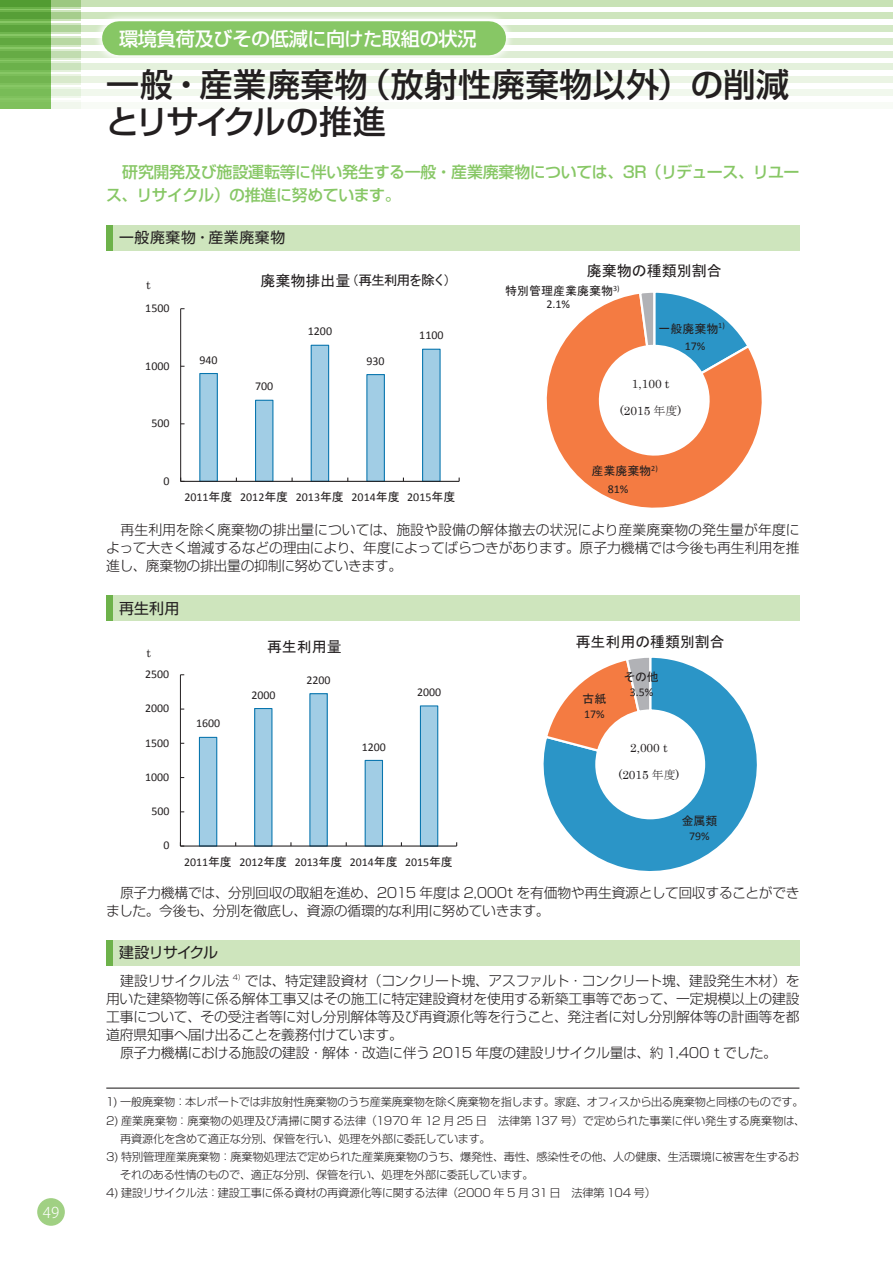
<style>
.page{position:relative;width:893px;height:1263px;background:#fff}
.page>*{position:absolute;margin:0;border:0;box-sizing:border-box;transform-origin:0 0}
.t1{font:500 33px/37.2px "Shin Go Pro";letter-spacing:.015em;color:#231f20}
.t2{font:500 19.2px "Shin Go Pro";letter-spacing:-.015em;color:#fff}
.t3{font:500 15.9px/23.4px "Shin Go Pro";letter-spacing:-.025em;color:#87c765}
.t4{font:15px "MS P Gothic";color:#231f20}
.t5{font:14.85px "Shin Go Pro";letter-spacing:.03em;color:#231f20}
.t6{font:14.85px "MS P Gothic";color:#231f20}
.t7{font:14.85px "Shin Go Pro";letter-spacing:-.055em;color:#231f20}
.t8{font:300 14.85px "Koz Go Std";color:#fff}
.t9{font:300 13.8px/18.1px "Shin Go Pro";letter-spacing:-.02em;color:#231f20}
.t10{font:13.8px "MS Gothic";letter-spacing:-.09em;color:#231f20}
.t11{font:12px "Calibri";color:#231f20}
.t12{font:12px "MS P Gothic";color:#231f20}
.t13{font:12px "Century";color:#231f20}
.t14{font:11.85px "Calibri";color:#231f20}
.t15{font:11.85px "Century";color:#231f20}
.t16{font:11.85px "MS P Gothic";color:#231f20}
.t17{font:300 11.1px/18px "Shin Go Pro";letter-spacing:-.015em;color:#231f20}
.s1{font-family:"MS P Gothic"}
.s2{font-family:"MS Mincho"}
</style>
<div class="page">
<div style="left:0;top:0;width:893px;height:6px;background:#c8e2b5"></div>
<div style="left:0;top:13px;width:893px;height:6px;background:#cee5bd"></div>
<div style="left:0;top:26px;width:893px;height:6px;background:#d3e8c5"></div>
<div style="left:0;top:38px;width:893px;height:7px;background:#d9ebcc"></div>
<div style="left:0;top:51px;width:893px;height:6px;background:#deedd4"></div>
<div style="left:0;top:64px;width:893px;height:6px;background:#e4f1dc"></div>
<div style="left:0;top:77px;width:893px;height:6px;background:#ebf4e4"></div>
<div style="left:0;top:102px;width:893px;height:6px;background:#f8fbf6"></div>
<div style="left:0;top:89px;width:893px;height:7px;background:#f1f8ed"></div>
<svg style="left:51px;top:0;width:30px;height:9px"></svg>
<svg style="left:51px;top:11px;width:30px;height:10px"></svg>
<svg style="left:51px;top:49px;width:30px;height:11px"></svg>
<svg style="left:51px;top:62px;width:30px;height:10px"></svg>
<div style="left:0;top:100px;width:81px;height:8px;background:#f1f7ed"></div>
<svg style="left:51px;top:23px;width:30px;height:11px"></svg>
<svg style="left:51px;top:36px;width:30px;height:11px"></svg>
<svg style="left:51px;top:74px;width:30px;height:11px"></svg>
<svg style="left:51px;top:87px;width:30px;height:11px"></svg>
<svg style="left:0;top:0;width:51px;height:108px;background:#6fb34d"></svg>
<svg style="left:92px;top:12px;width:422px;height:52px"></svg>
<div style="left:119px;top:21px;width:370px;height:34px;background:#87c765"></div>
<div style="left:106px;top:225px;width:693px;height:26px;background:#cee5bd"></div>
<div style="left:106px;top:225px;width:7px;height:26px;background:#6db24a"></div>
<div style="left:106px;top:595px;width:693px;height:26px;background:#cee5bd"></div>
<div style="left:106px;top:595px;width:7px;height:26px;background:#6db24a"></div>
<div style="left:106px;top:940px;width:693px;height:25px;background:#cee5bd"></div>
<div style="left:106px;top:940px;width:7px;height:25px;background:#6db24a"></div>
<div style="left:200px;top:373px;width:17px;height:108px;background:#a1cde5"></div>
<div style="left:199px;top:373px;width:19px;height:109px;border:1px solid #0875ae"></div>
<div style="left:256px;top:400px;width:17px;height:81px;background:#a1cde5"></div>
<div style="left:255px;top:400px;width:18px;height:82px;border:1px solid #0875ae"></div>
<div style="left:311px;top:345px;width:18px;height:136px;background:#a1cde5"></div>
<div style="left:311px;top:345px;width:18px;height:137px;border:1px solid #0875ae"></div>
<div style="left:367px;top:375px;width:17px;height:106px;background:#a1cde5"></div>
<div style="left:366px;top:374px;width:19px;height:108px;border:1px solid #0875ae"></div>
<div style="left:423px;top:349px;width:17px;height:132px;background:#a1cde5"></div>
<div style="left:422px;top:349px;width:19px;height:133px;border:1px solid #0875ae"></div>
<hr style="left:180px;top:309px;width:1px;height:172px;background:#231f20">
<hr style="left:181px;top:481px;width:278px;height:1px;background:#231f20">
<svg style="left:546px;top:294px;width:216px;height:214px"></svg>
<svg style="left:638px;top:292px;width:113px;height:84px"></svg>
<div style="left:199px;top:737px;width:18px;height:109px;background:#a1cde5"></div>
<div style="left:199px;top:737px;width:18px;height:109px;border:1px solid #0875ae"></div>
<div style="left:255px;top:708px;width:17px;height:138px;background:#a1cde5"></div>
<div style="left:254px;top:708px;width:18px;height:138px;border:1px solid #0875ae"></div>
<div style="left:310px;top:694px;width:17px;height:152px;background:#a1cde5"></div>
<div style="left:309px;top:693px;width:19px;height:153px;border:1px solid #0875ae"></div>
<div style="left:365px;top:760px;width:17px;height:86px;background:#a1cde5"></div>
<div style="left:365px;top:760px;width:18px;height:86px;border:1px solid #0875ae"></div>
<div style="left:420px;top:706px;width:18px;height:140px;background:#a1cde5"></div>
<div style="left:420px;top:705px;width:18px;height:141px;border:1px solid #0875ae"></div>
<hr style="left:180px;top:675px;width:1px;height:171px;background:#231f20">
<hr style="left:180px;top:845px;width:277px;height:1px;background:#231f20">
<svg style="left:543px;top:657px;width:214px;height:214px"></svg>
<svg style="left:543px;top:657px;width:109px;height:96px"></svg>
<hr style="left:106px;top:1087px;width:693px;height:2px;background:#231f20">
<div style="left:37px;top:1198px;width:28px;height:28px;background:#a0d083;border-radius:50%"></div>
<p class="t8" style="left:43px;top:1203px;width:18px">49</p>
<h2 class="t2" style="left:119px;top:22px;width:359px">環境負荷及びその低減に向けた取組の状況</h2>
<h1 class="t1" style="left:106px;top:62px;width:684px">一般・産業廃棄物（放射性廃棄物以外）の削減とリサイクルの推進</h1>
<p class="t3" style="left:106px;top:158px;width:695px">　研究開発及び施設運転等に伴い発生する一般・産業廃棄物については、3R（リデュース、リユース、リサイクル）の推進に努めています。</p>
<p class="t5" style="left:119px;top:226px;width:168px">一般廃棄物・産業廃棄物</p>
<p class="t13" style="left:146px;top:274px;width:6px">t</p>
<p class="t11" style="left:145px;top:301px;width:26px">1500</p>
<p class="t11" style="left:145px;top:358px;width:26px">1000</p>
<p class="t11" style="left:151px;top:416px;width:20px">500</p>
<p class="t11" style="left:199px;top:352px;width:20px">940</p>
<p class="t4" style="left:260px;top:273px;width:92px">廃棄物排出量</p>
<p class="t10" style="left:345px;top:273px;width:114px">（再生利用を除く）</p>
<p class="t11" style="left:255px;top:379px;width:20px">700</p>
<p class="t11" style="left:308px;top:324px;width:26px">1200</p>
<p class="t11" style="left:367px;top:353px;width:20px">930</p>
<p class="t11" style="left:419px;top:328px;width:26px">1100</p>
<p class="t11" style="left:164px;top:473px;width:8px">0</p>
<p class="t11" style="left:185px;top:490px;width:272px">2011<span class="s1">年度</span> 2012<span class="s1">年度</span> 2013<span class="s1">年度</span> 2014<span class="s1">年度</span> 2015<span class="s1">年度</span></p>
<p class="t4" style="left:587px;top:263px;width:137px">廃棄物の種類別割合</p>
<p class="t12" style="left:505px;top:285px;width:116px">特別管理産業廃棄物<sup>3)</sup></p>
<p class="t11" style="left:546px;top:297px;width:25px">2.1%</p>
<p class="t12" style="left:658px;top:322px;width:68px">一般廃棄物<sup>1)</sup></p>
<p class="t11" style="left:685px;top:338px;width:22px">17%</p>
<p class="t13" style="left:632px;top:373px;width:39px">1,100 t</p>
<p class="t13" style="left:620px;top:400px;width:63px">(2015 <span class="s2">年度</span>)</p>
<p class="t12" style="left:591px;top:465px;width:68px">産業廃棄物<sup>2)</sup></p>
<p class="t11" style="left:608px;top:481px;width:22px">81%</p>
<p class="t9" style="left:106px;top:519px;width:695px;text-align:justify">　再生利用を除く廃棄物の排出量については、施設や設備の解体撤去の状況により産業廃棄物の発生量が年度によって大きく増減するなどの理由により、年度によってばらつきがあります。原子力機構では今後も再生利用を推進し、廃棄物の排出量の抑制に努めていきます。</p>
<p class="t5" style="left:119px;top:596px;width:62px">再生利用</p>
<p class="t15" style="left:146px;top:643px;width:6px">t</p>
<p class="t14" style="left:145px;top:667px;width:25px">2500</p>
<p class="t14" style="left:145px;top:701px;width:25px">2000</p>
<p class="t14" style="left:145px;top:735px;width:25px">1500</p>
<p class="t14" style="left:145px;top:770px;width:25px">1000</p>
<p class="t14" style="left:151px;top:804px;width:20px">500</p>
<p class="t14" style="left:163px;top:838px;width:8px">0</p>
<p class="t14" style="left:196px;top:716px;width:25px">1600</p>
<p class="t6" style="left:267px;top:639px;width:76px">再生利用量</p>
<p class="t14" style="left:251px;top:687px;width:25px">2000</p>
<p class="t14" style="left:307px;top:672px;width:25px">2200</p>
<p class="t14" style="left:362px;top:739px;width:25px">1200</p>
<p class="t14" style="left:417px;top:685px;width:25px">2000</p>
<p class="t14" style="left:184px;top:854px;width:270px">2011<span class="s1">年度</span> 2012<span class="s1">年度</span> 2013<span class="s1">年度</span> 2014<span class="s1">年度</span> 2015<span class="s1">年度</span></p>
<p class="t6" style="left:576px;top:634px;width:151px">再生利用の種類別割合</p>
<p class="t16" style="left:582px;top:693px;width:25px">古紙</p>
<p class="t14" style="left:584px;top:707px;width:22px">17%</p>
<p class="t16" style="left:624px;top:671px;width:36px">その他</p>
<p class="t14" style="left:630px;top:685px;width:25px">3.5%</p>
<p class="t15" style="left:630px;top:738px;width:39px">2,000 t</p>
<p class="t15" style="left:618px;top:764px;width:63px">(2015 <span class="s2">年度</span>)</p>
<p class="t16" style="left:682px;top:815px;width:37px">金属類</p>
<p class="t14" style="left:689px;top:829px;width:22px">79%</p>
<p class="t9" style="left:106px;top:882px;width:695px">　原子力機構では、分別回収の取組を進め、2015 年度は 2,000t を有価物や再生資源として回収することができました。今後も、分別を徹底し、資源の循環的な利用に努めていきます。</p>
<p class="t7" style="left:119px;top:940px;width:100px">建設リサイクル</p>
<p class="t9" style="left:106px;top:970px;width:695px">　建設リサイクル法 <sup>4）</sup>では、特定建設資材（コンクリート塊、アスファルト・コンクリート塊、建設発生木材）を用いた建築物等に係る解体工事又はその施工に特定建設資材を使用する新築工事等であって、一定規模以上の建設工事について、その受注者等に対し分別解体等及び再資源化等を行うこと、発注者に対し分別解体等の計画等を都道府県知事へ届け出ることを義務付けています。<br>　原子力機構における施設の建設・解体・改造に伴う 2015 年度の建設リサイクル量は、約 1,400 t でした。</p>
<p class="t17" style="left:106px;top:1092px;width:699px">1) 一般廃棄物：本レポートでは非放射性廃棄物のうち産業廃棄物を除く廃棄物を指します。家庭、オフィスから出る廃棄物と同様のものです。</p>
<p class="t17" style="left:120px;top:1110px;width:687px;text-indent:-14px">2) 産業廃棄物：廃棄物の処理及び清掃に関する法律（1970 年 12 月 25 日　法律第 137 号）で定められた事業に伴い発生する廃棄物は、再資源化を含めて適正な分別、保管を行い、処理を外部に委託しています。</p>
<p class="t17" style="left:120px;top:1146px;width:681px;text-indent:-14px">3) 特別管理産業廃棄物：廃棄物処理法で定められた産業廃棄物のうち、爆発性、毒性、感染性その他、人の健康、生活環境に被害を生ずるおそれのある性情のもので、適正な分別、保管を行い、処理を外部に委託しています。</p>
<p class="t17" style="left:106px;top:1182px;width:551px">4) 建設リサイクル法：建設工事に係る資材の再資源化等に関する法律（2000 年 5 月 31 日　法律第 104 号）</p>
</div>
